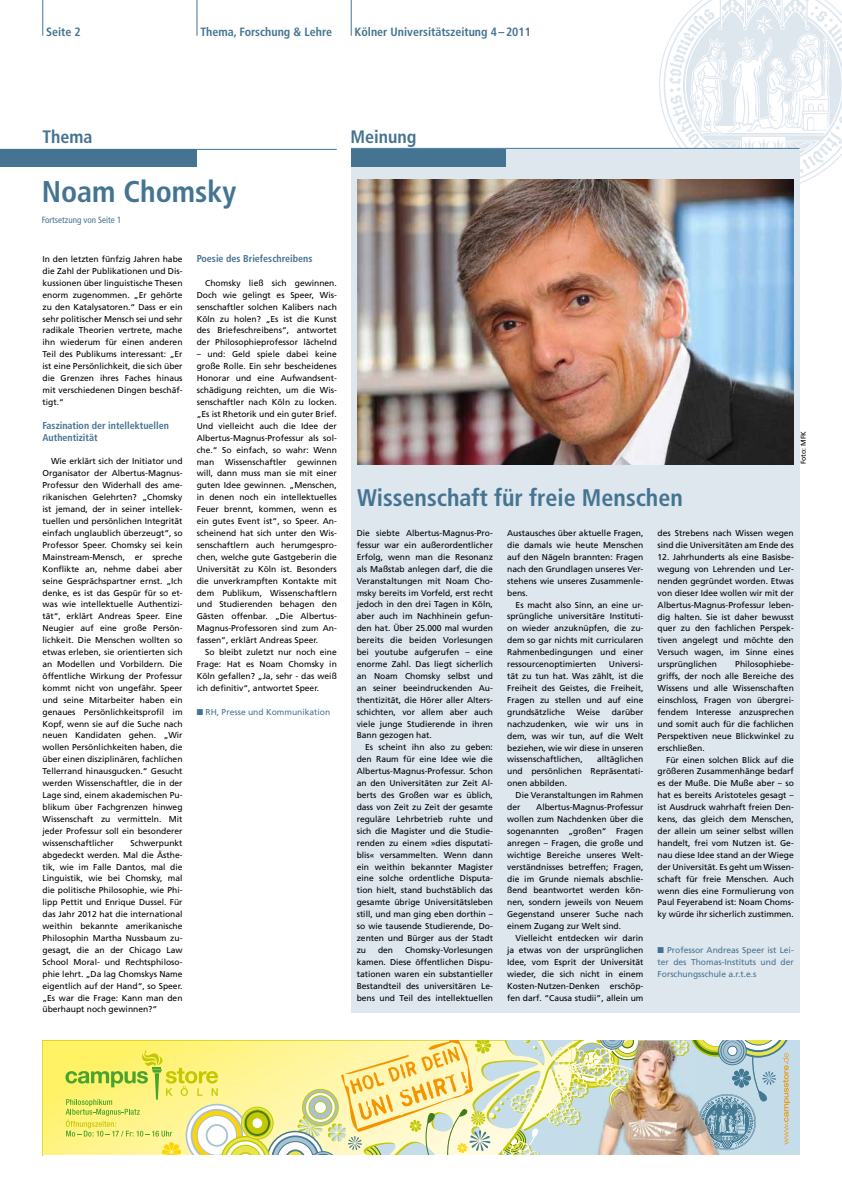
<style>
.page{position:relative;width:842px;height:1191px;background:#fff}
.page>*{position:absolute;margin:0;border:0;box-sizing:border-box;transform-origin:0 0}
.t1{font:700 condensed 30px "Frutiger";color:#457492}
.t2{font:700 condensed 24px "Frutiger";color:#457492}
.t3{font:700 condensed 18px "Frutiger";color:#457492}
.t4{font:700 condensed 12px "Frutiger";color:#457492}
.t5{font:700 condensed 10px/11.9px "Frutiger";color:#457492}
.t6{font:condensed 9px "Frutiger";color:#457492}
.t7{font:8.5px/11.9px "Frutiger";color:#000;text-align:justify}
.t8{font:8.5px/11.9px "Frutiger";color:#457492;text-align:justify}
.t9{font:7px "Frutiger";color:#000}
</style>
<div class="page">
<img style="left:659px;top:0;width:183px;height:189px">
<hr style="left:43px;top:0;width:1px;height:36px;background:#457492">
<hr style="left:197px;top:0;width:1px;height:36px;background:#457492">
<hr style="left:351px;top:0;width:1px;height:36px;background:#457492">
<div style="left:0;top:149px;width:197px;height:18px;background:#457492"></div>
<hr style="left:0;top:149px;width:337px;height:1px;background:#457492">
<div style="left:351px;top:149px;width:448px;height:863px;background:#dee6ee"></div>
<div style="left:351px;top:149px;width:154px;height:18px;background:#457492"></div>
<hr style="left:351px;top:148px;width:448px;height:1px;background:#457492">
<svg style="left:43px;top:1040px;width:22px;height:115px;background:#fef26d"></svg>
<img style="left:660px;top:1040px;width:38px;height:115px">
<img style="left:698px;top:1150px;width:13px;height:5px">
<img style="left:664px;top:1040px;width:25px;height:16px">
<img style="left:663px;top:1040px;width:24px;height:14px">
<svg style="left:65px;top:1040px;width:595px;height:115px;background:#e9e499"></svg>
<svg style="left:689px;top:1040px;width:103px;height:110px;background:#aec4c8"></svg>
<img style="left:357px;top:179px;width:437px;height:285px">
<h3 class="t4" style="left:46px;top:24px;width:36px">Seite 2</h3>
<h3 class="t4" style="left:200px;top:24px;width:133px">Thema, Forschung &amp; Lehre</h3>
<h3 class="t4" style="left:355px;top:24px;width:178px">Kölner Universitätszeitung 4–2011</h3>
<h3 class="t3" style="left:42px;top:126px;width:52px">Thema</h3>
<h1 class="t1" style="left:42px;top:174px;width:196px">Noam Chomsky</h1>
<p class="t6" style="left:42px;top:215px;width:81px">Fortsetzung von Seite 1</p>
<p class="t7" style="left:43px;top:253px;width:142px">In den letzten fünfzig Jahren habe die Zahl der Publikationen und Dis&shy;kussionen über linguistische Thesen enorm zugenommen. „Er gehörte zu den Katalysatoren.“ Dass er ein sehr politischer Mensch sei und sehr radikale Theorien vertrete, mache ihn wiederum für einen anderen Teil des Publikums interessant: „Er ist eine Persönlichkeit, die sich über die Grenzen ihres Faches hinaus mit verschiedenen Dingen beschäf&shy;tigt.“</p>
<p class="t5" style="left:43px;top:419px;width:128px">Faszination der intellektuellen<br>Authentizität</p>
<p class="t7" style="left:43px;top:455px;width:142px;text-indent:8px">Wie erklärt sich der Initiator und Organisator der Albertus-Magnus-Professur den Widerhall des ame&shy;rikanischen Gelehrten? „Chomsky ist jemand, der in seiner intellek&shy;tuellen und persönlichen Integrität einfach unglaublich überzeugt“, so Professor Speer. Chomsky sei kein Mainstream-Mensch, er spreche Konflikte an, nehme dabei aber seine Gesprächspartner ernst. „Ich denke, es ist das Gespür für so et&shy;was wie intellektuelle Authentizi&shy;tät“, erklärt Andreas Speer. Eine Neugier auf eine große Persön&shy;lichkeit. Die Menschen wollten so etwas erleben, sie orientierten sich an Modellen und Vorbildern. Die öffentliche Wirkung der Professur kommt nicht von ungefähr. Speer und seine Mitarbeiter haben ein genaues Persönlichkeitsprofil im Kopf, wenn sie auf die Suche nach neuen Kandidaten gehen. „Wir wollen Persönlichkeiten haben, die über einen disziplinären, fachlichen Tellerrand hinausgucken.“ Gesucht werden Wissenschaftler, die in der Lage sind, einem akademischen Pu&shy;blikum über Fachgrenzen hinweg Wissenschaft zu vermitteln. Mit jeder Professur soll ein besonderer wissenschaftlicher</p>
<p class="t7" style="left:43px;top:836px;width:142px;text-indent:88px">Schwerpunkt abgedeckt werden. Mal die Ästhe&shy;tik, wie im Falle Dantos, mal die Linguistik, wie bei Chomsky, mal die politische Philosophie, wie Phi&shy;lipp Pettit und Enrique Dussel. Für das Jahr 2012 hat die international weithin bekannte amerikanische Philosophin Martha Nussbaum zu&shy;gesagt, die an der Chicago Law School Moral- und Rechtsphiloso&shy;phie lehrt. „Da lag Chomskys Name eigentlich auf der Hand“, so Speer. „Es war die Frage: Kann man den überhaupt noch gewinnen?“</p>
<p class="t5" style="left:197px;top:253px;width:117px">Poesie des Briefeschreibens</p>
<p class="t7" style="left:197px;top:277px;width:142px;text-indent:8px">Chomsky ließ sich gewinnen.<br>Doch wie gelingt es Speer, Wis&shy;senschaftler solchen Kalibers nach Köln zu holen? „Es ist die Kunst des Briefeschreibens“, antwortet der Philosophieprofessor lächelnd</p>
<p class="t7" style="left:197px;top:348px;width:142px">– und: Geld spiele dabei keine große Rolle. Ein sehr bescheidenes Honorar und eine Aufwandsent&shy;schädigung reichten, um die Wis&shy;senschaftler nach Köln zu locken. „Es ist Rhetorik und ein guter Brief.<br>Und vielleicht auch die Idee der Albertus-Magnus-Professur als sol&shy;che.“ So einfach, so wahr: Wenn man</p>
<p class="t7" style="left:225px;top:455px;width:63px">Wissenschaftler</p>
<p class="t7" style="left:197px;top:455px;width:142px;text-indent:100px">gewinnen will, dann muss man sie mit einer guten Idee gewinnen. „Menschen, in denen noch ein intellektuelles Feuer brennt, kommen, wenn es ein gutes Event ist“, so Speer. An&shy;scheinend hat sich unter den Wis&shy;senschaftlern auch herumgespro&shy;chen, welche gute Gastgeberin die Universität zu Köln ist. Besonders die unverkrampften Kontakte mit dem Publikum, Wissenschaftlern und Studierenden behagen den Gästen offenbar. „Die Albertus-Magnus-Professoren sind zum An&shy;fassen“, erklärt Andreas Speer.</p>
<p class="t7" style="left:197px;top:646px;width:142px;text-indent:8px">So bleibt zuletzt nur noch eine Frage: Hat es Noam Chomsky in Köln gefallen? „Ja, sehr - das weiß ich definitiv“, antwortet Speer.</p>
<p class="t8" style="left:197px;top:705px;width:135px">■ RH, Presse und Kommunikation</p>
<h3 class="t3" style="left:350px;top:126px;width:68px">Meinung</h3>
<h2 class="t2" style="left:357px;top:484px;width:327px">Wissenschaft für freie Menschen</h2>
<p class="t9" style="left:799px;top:464px;width:35px;rotate:-90deg">Foto: MFK</p>
<p class="t7" style="left:357px;top:527px;width:138px">Die siebte Albertus-Magnus-Pro&shy;fessur war ein außerordentlicher Erfolg, wenn man die Resonanz als Maßstab anlegen darf, die die Veranstaltungen mit Noam Cho&shy;msky bereits im Vorfeld, erst recht jedoch in den drei Tagen in Köln, aber auch im Nachhinein gefun&shy;den hat. Über 25.000 mal wurden bereits die beiden Vorlesungen bei youtube aufgerufen – eine enorme Zahl. Das liegt sicherlich an Noam Chomsky selbst und an seiner beeindruckenden Au&shy;thentizität, die Hörer aller Alters&shy;schichten, vor allem aber auch viele junge Studierende in ihren Bann gezogen hat.</p>
<p class="t7" style="left:357px;top:741px;width:138px;text-indent:8px">Es scheint ihn also zu geben: den Raum für eine Idee wie die Albertus-Magnus-Professur. Schon an den Universitäten zur Zeit Al&shy;berts des Großen war es üblich, dass von Zeit zu Zeit der gesamte reguläre Lehrbetrieb ruhte und sich die Magister und die Studie&shy;renden zu einem »dies disputati&shy;blis« versammelten. Wenn dann ein weithin bekannter Magister eine solche ordentliche Disputa&shy;tion hielt, stand buchstäblich das gesamte übrige Universitätsleben still, und man ging eben dorthin – so wie tausende Studierende, Do&shy;zenten und Bürger aus der Stadt zu</p>
<p class="t7" style="left:357px;top:944px;width:138px;text-indent:48px">Chomsky-Vorlesungen kamen. Diese öffentlichen Dispu&shy;tationen waren ein substantieller Bestandteil des universitären Le&shy;bens und Teil des intellektuellen</p>
<p class="t7" style="left:378px;top:944px;width:17px">den</p>
<p class="t7" style="left:507px;top:527px;width:138px">Austausches über aktuelle Fragen, die damals wie heute Menschen auf den Nägeln brannten: Fragen nach den Grundlagen unseres Ver&shy;stehens wie unseres Zusammenle&shy;bens.</p>
<p class="t7" style="left:507px;top:598px;width:138px;text-indent:9px">Es macht also Sinn, an eine ur&shy;sprüngliche universitäre Instituti&shy;on wieder anzuknüpfen, die zu&shy;dem so gar nichts mit curricularen Rahmenbedingungen und einer ressourcenoptimierten</p>
<p class="t7" style="left:507px;top:658px;width:138px;text-indent:102px">Universi&shy;tät zu tun hat. Was zählt, ist die Freiheit des Geistes, die Freiheit, Fragen zu stellen und auf eine grundsätzliche</p>
<p class="t7" style="left:507px;top:706px;width:138px;text-indent:105px">darüber nachzudenken, wie wir uns in dem, was wir tun, auf die Welt beziehen, wie wir diese in unseren wissenschaftlichen,</p>
<p class="t7" style="left:577px;top:706px;width:25px">Weise</p>
<p class="t7" style="left:507px;top:753px;width:138px;text-indent:90px">alltäglichen und persönlichen Repräsentati&shy;onen abbilden.</p>
<p class="t7" style="left:507px;top:789px;width:138px;text-indent:8px">Die Veranstaltungen im Rahmen der</p>
<p class="t7" style="left:507px;top:801px;width:138px;text-indent:29px">Albertus-Magnus-Professur wollen zum Nachdenken über die sogenannten „großen“ Fragen anregen – Fragen, die große und wichtige Bereiche unseres Welt&shy;verständnisses betreffen; Fragen, die im Grunde niemals abschlie&shy;ßend beantwortet werden kön&shy;nen, sondern jeweils von Neuem Gegenstand unserer Suche nach einem Zugang zur Welt sind.</p>
<p class="t7" style="left:507px;top:932px;width:138px;text-indent:8px">Vielleicht entdecken wir darin ja etwas von der ursprünglichen Idee, vom Esprit der Universität wieder, die sich nicht in einem Kosten-Nutzen-Denken erschöp&shy;fen darf. “Causa studii”, allein um</p>
<p class="t7" style="left:658px;top:527px;width:138px">des Strebens nach Wissen wegen sind die Universitäten am Ende des</p>
<p class="t7" style="left:658px;top:551px;width:138px">12. Jahrhunderts als eine Basisbe&shy;wegung von Lehrenden und Ler&shy;nenden gegründet worden. Etwas von dieser Idee wollen wir mit der Albertus-Magnus-Professur leben&shy;dig halten. Sie ist daher bewusst quer zu den fachlichen Perspek&shy;tiven angelegt und möchte den Versuch wagen, im Sinne eines ursprünglichen</p>
<p class="t7" style="left:658px;top:658px;width:138px;text-indent:78px">Philosophiebe&shy;griffs, der noch alle Bereiche des Wissens und alle Wissenschaften einschloss, Fragen von übergrei&shy;fendem Interesse anzusprechen und somit auch für die fachlichen Perspektiven neue Blickwinkel zu erschließen.</p>
<p class="t7" style="left:658px;top:753px;width:138px;text-indent:8px">Für einen solchen Blick auf die größeren Zusammenhänge bedarf es der Muße. Die Muße aber – so hat es bereits Aristoteles gesagt – ist Ausdruck wahrhaft freien Den&shy;kens, das gleich dem Menschen, der allein um seiner selbst willen handelt, frei vom Nutzen ist. Ge&shy;nau diese Idee stand an der Wiege der Universität. Es geht um Wissen&shy;schaft für freie Menschen. Auch wenn dies eine Formulierung von Paul Feyerabend ist: Noam Choms&shy;ky würde ihr sicherlich zustimmen.</p>
<p class="t8" style="left:658px;top:944px;width:138px">■ Professor Andreas Speer ist Lei&shy;ter des Thomas-Instituts und der Forschungsschule a.r.t.e.s</p>
</div>
